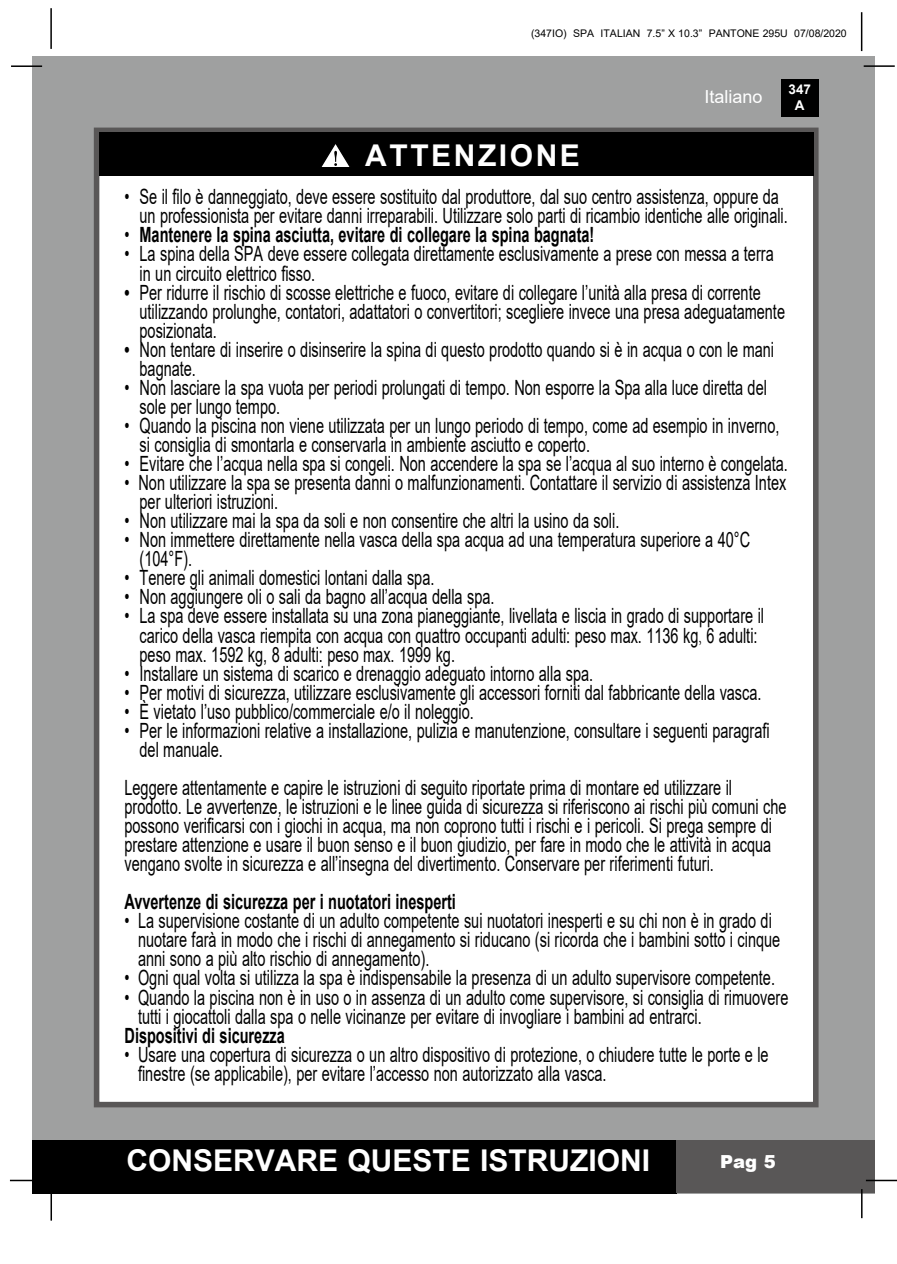
<style>
.page{position:relative;width:897px;height:1264px;background:#fff}
.page>*{position:absolute;margin:0;border:0;box-sizing:border-box;transform-origin:0 0}
.t1{font:700 30px "Arial";color:#fff}
.t2{font:700 30px "Arial";letter-spacing:.085em;color:#fff}
.t3{font:21px/19px "Arial";color:#000;scale:.69 1}
.t4{font:700 21px "Arial";color:#000;scale:.69 1}
.t5{font:18px "Arial";color:#fff}
.t6{font:900 18px "Arial";color:#fff}
.t7{font:700 13.5px/16.2px "Arial";color:#fff;text-align:center}
.t8{font:10.5px "Arial";color:#000}
.s1{font-weight:400}
.s2{font-weight:700}
.s3{font-family:"Adobe Song Std";font-weight:300}
</style>
<div class="page">
<div style="left:33px;top:56px;width:842px;height:1137px;background:#9fa0a0"></div>
<div style="left:780px;top:79px;width:38px;height:38px;background:#000"></div>
<hr style="left:863px;top:65px;width:31px;height:2px;background:#000">
<hr style="left:50px;top:8px;width:2px;height:41px;background:#000">
<hr style="left:860px;top:12px;width:2px;height:39px;background:#000">
<div style="left:33px;top:1140px;width:644px;height:53px;background:#000"></div>
<div style="left:676px;top:1140px;width:199px;height:53px;background:#595757"></div>
<hr style="left:865px;top:1179px;width:31px;height:2px;background:#000">
<hr style="left:860px;top:1189px;width:2px;height:29px;background:#000">
<hr style="left:50px;top:1190px;width:2px;height:30px;background:#000">
<hr style="left:10px;top:1179px;width:31px;height:2px;background:#000">
<hr style="left:11px;top:65px;width:31px;height:2px;background:#000">
<div style="left:94px;top:128px;width:724px;height:979px;background:#fff;border:6px solid #595757"></div>
<div style="left:99px;top:132px;width:714px;height:44px;background:#000"></div>
<svg style="left:321px;top:144px;width:29px;height:23px"></svg>
<p class="t8" style="left:531px;top:26px;width:317px">(347IO) SPA ITALIAN 7.5” X 10.3” PANTONE 295U 07/08/2020</p>
<h1 class="t2" style="left:365px;top:135px;width:216px">ATTENZIONE</h1>
<p class="t5" style="left:704px;top:84px;width:60px">Italiano</p>
<p class="t7" style="left:788px;top:81px;width:24px">347<br>A</p>
<p class="t3" style="left:139px;top:187px;width:940px;text-indent:-15px">• Se il filo è danneggiato, deve essere sostituito dal produttore, dal suo centro assistenza, oppure da un professionista per evitare danni irreparabili. Utilizzare solo parti di ricambio identiche alle originali.</p>
<p class="t4" style="left:124px;top:220px;width:682px"><span class="s1">•</span> Mantenere la spina asciutta, evitare di collegare la spina bagnata!</p>
<p class="t3" style="left:139px;top:244px;width:920px;text-indent:-15px">• La spina della SPA deve essere collegata direttamente esclusivamente a prese con messa a terra in un circuito elettrico fisso.</p>
<p class="t3" style="left:139px;top:282px;width:936px;text-indent:-15px"><span class="s2">•</span> Per ridurre il rischio di scosse elettriche e fuoco, evitare di collegare l’unità alla presa di corrente utilizzando prolunghe, contatori, adattatori o convertitori; scegliere invece una presa adeguatamente posizionata.</p>
<p class="t3" style="left:139px;top:340px;width:921px;text-indent:-15px"><span class="s2">•</span> Non tentare di inserire o disinserire la spina di questo prodotto quando si è in acqua o con le mani bagnate.</p>
<p class="t3" style="left:139px;top:378px;width:910px;text-indent:-15px">• Non lasciare la spa vuota per periodi prolungati di tempo. Non esporre la Spa alla luce diretta del sole per lungo tempo.</p>
<p class="t3" style="left:139px;top:416px;width:928px;text-indent:-15px">• Quando la piscina non viene utilizzata per un lungo periodo di tempo, come ad esempio in inverno, si consiglia di smontarla e conservarla in ambiente asciutto e coperto.</p>
<p class="t3" style="left:124px;top:454px;width:962px">• Evitare che l’acqua nella spa si congeli. Non accendere la spa se l’acqua al suo interno è congelata.</p>
<p class="t3" style="left:139px;top:473px;width:938px;text-indent:-15px">• Non utilizzare la spa se presenta danni o malfunzionamenti. Contattare il servizio di assistenza Intex per ulteriori istruzioni.</p>
<p class="t3" style="left:124px;top:511px;width:718px">• Non utilizzare mai la spa da soli e non consentire che altri la usino da soli.</p>
<p class="t3" style="left:139px;top:530px;width:886px;text-indent:-15px">• Non immettere direttamente nella vasca della spa acqua ad una temperatura superiore a 40°C (104°F).</p>
<p class="t3" style="left:124px;top:568px;width:450px">• Tenere gli animali domestici lontani dalla spa.</p>
<p class="t3" style="left:124px;top:587px;width:537px">• Non aggiungere oli o sali da bagno all’acqua della spa.</p>
<p class="t3" style="left:139px;top:606px;width:906px;text-indent:-15px">• La spa deve essere installata su una zona pianeggiante, livellata e liscia in grado di supportare il carico della vasca riempita con acqua con quattro occupanti adulti: peso max. 1136 kg<span class="s3">,</span> 6 adulti: peso max. 1592 kg, 8 adulti: peso max. 1999 kg.</p>
<p class="t3" style="left:124px;top:663px;width:680px">• Installare un sistema di scarico e drenaggio adeguato intorno alla spa.</p>
<p class="t3" style="left:124px;top:682px;width:924px">• Per motivi di sicurezza, utilizzare esclusivamente gli accessori forniti dal fabbricante della vasca.</p>
<p class="t3" style="left:124px;top:701px;width:508px">• È vietato l’uso pubblico/commerciale e/o il noleggio.</p>
<p class="t3" style="left:139px;top:721px;width:914px;text-indent:-15px">• Per le informazioni relative a installazione, pulizia e manutenzione, consultare i seguenti paragrafi del manuale.</p>
<p class="t3" style="left:124px;top:778px;width:960px">Leggere attentamente e capire le istruzioni di seguito riportate prima di montare ed utilizzare il prodotto. Le avvertenze, le istruzioni e le linee guida di sicurezza si riferiscono ai rischi più comuni che possono verificarsi con i giochi in acqua, ma non coprono tutti i rischi e i pericoli. Si prega sempre di prestare attenzione e usare il buon senso e il buon giudizio, per fare in modo che le attività in acqua vengano svolte in sicurezza e all’insegna del divertimento. Conservare per riferimenti futuri.</p>
<p class="t4" style="left:124px;top:887px;width:482px">Avvertenze di sicurezza per i nuotatori inesperti</p>
<p class="t3" style="left:138px;top:911px;width:932px;text-indent:-14px">• La supervisione costante di un adulto competente sui nuotatori inesperti e su chi non è in grado di nuotare farà in modo che i rischi di annegamento si riducano (si ricorda che i bambini sotto i cinque anni sono a più alto rischio di annegamento).</p>
<p class="t3" style="left:124px;top:968px;width:944px">• Ogni qual volta si utilizza la spa è indispensabile la presenza di un adulto supervisore competente.</p>
<p class="t3" style="left:138px;top:987px;width:943px;text-indent:-14px">• Quando la piscina non è in uso o in assenza di un adulto come supervisore, si consiglia di rimuovere tutti i giocattoli dalla spa o nelle vicinanze per evitare di invogliare i bambini ad entrarci.</p>
<p class="t4" style="left:124px;top:1020px;width:234px">Dispositivi di sicurezza</p>
<p class="t3" style="left:138px;top:1044px;width:915px;text-indent:-14px">• Usare una copertura di sicurezza o un altro dispositivo di protezione, o chiudere tutte le porte e le finestre (se applicabile), per evitare l’accesso non autorizzato alla vasca.</p>
<h1 class="t1" style="left:126px;top:1139px;width:525px">CONSERVARE QUESTE ISTRUZIONI</h1>
<p class="t6" style="left:720px;top:1148px;width:57px">Pag 5</p>
</div>
